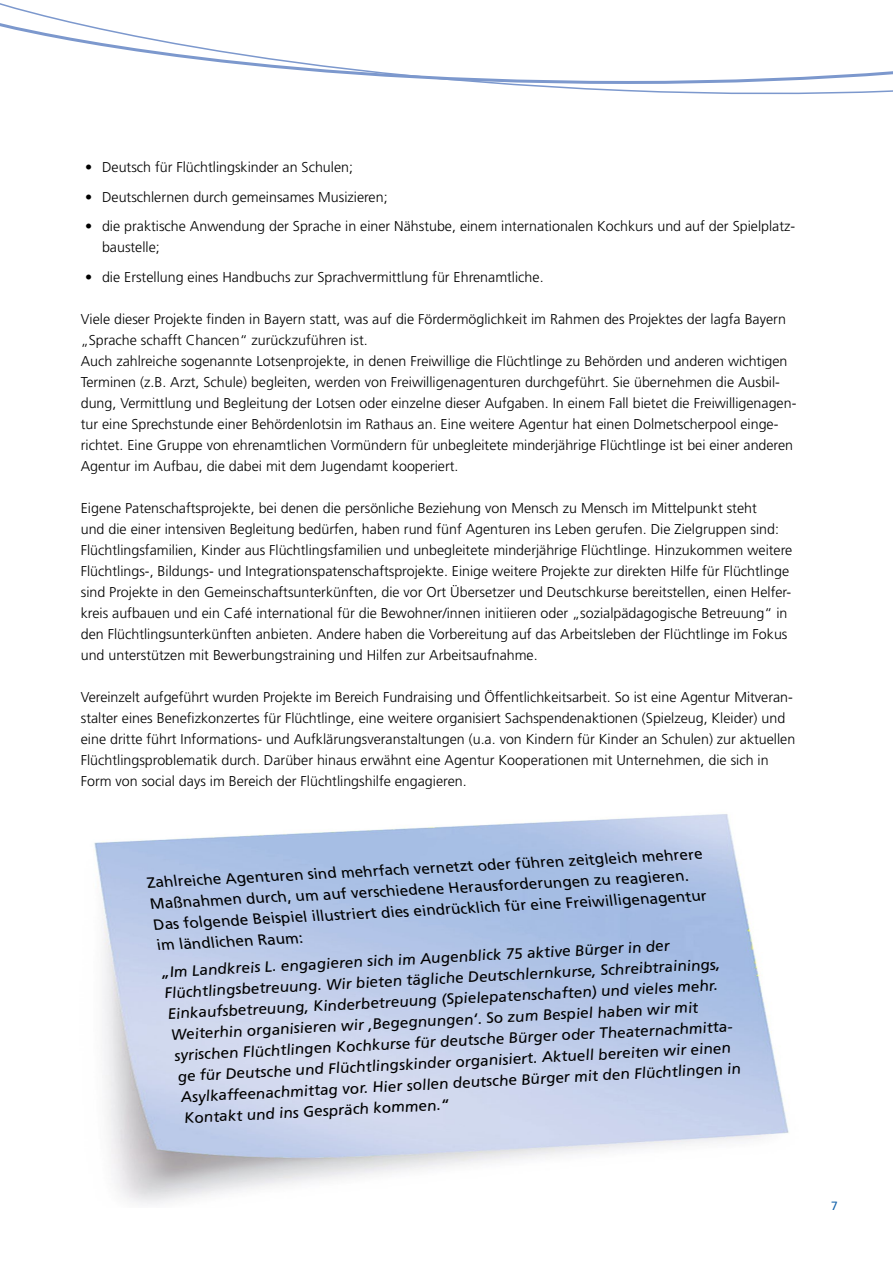
<style>
.page{position:relative;width:893px;height:1263px;background:#fff}
.page>*{position:absolute;margin:0;border:0;box-sizing:border-box;transform-origin:0 0}
.t1{font:italic 15px "Frutiger LT Std";color:#000}
.t2{font:15px/21px "Frutiger LT Std";color:#000}
.t3{font:300 14.25px/21px "Frutiger LT Std";color:#000}
.t4{font:12px "Frutiger LT Std";color:#1362aa}
</style>
<div class="page">
<svg style="left:0;top:3px;width:893px;height:92px"></svg>
<p class="t3" style="left:85px;top:157px;width:270px">• Deutsch für Flüchtlingskinder an Schulen;</p>
<p class="t3" style="left:85px;top:187px;width:304px">• Deutschlernen durch gemeinsames Musizieren;</p>
<p class="t3" style="left:102px;top:216px;width:695px;text-indent:-17px">• die praktische Anwendung der Sprache in einer Nähstube, einem internationalen Kochkurs und auf der Spielplatz&shy;baustelle;</p>
<p class="t3" style="left:85px;top:267px;width:460px">• die Erstellung eines Handbuchs zur Sprachvermittlung für Ehrenamtliche.</p>
<p class="t3" style="left:81px;top:309px;width:717px">Viele dieser Projekte finden in Bayern statt, was auf die Fördermöglichkeit im Rahmen des Projektes der lagfa Bayern „Sprache schafft Chancen“ zurückzuführen ist.<br>Auch zahlreiche sogenannte Lotsenprojekte, in denen Freiwillige die Flüchtlinge zu Behörden und anderen wichtigen Terminen (z.B. Arzt, Schule) begleiten, werden von Freiwilligenagenturen durchgeführt. Sie übernehmen die Ausbil&shy;dung, Vermittlung und Begleitung der Lotsen oder einzelne dieser Aufgaben. In einem Fall bietet die Freiwilligenagen&shy;tur eine Sprechstunde einer Behördenlotsin im Rathaus an. Eine weitere Agentur hat einen Dolmetscherpool einge&shy;richtet. Eine Gruppe von ehrenamtlichen Vormündern für unbegleitete minderjährige Flüchtlinge ist bei einer anderen Agentur im Aufbau, die dabei mit dem Jugendamt kooperiert.</p>
<p class="t3" style="left:81px;top:498px;width:713px">Eigene Patenschaftsprojekte, bei denen die persönliche Beziehung von Mensch zu Mensch im Mittelpunkt steht<br>und die einer intensiven Begleitung bedürfen, haben rund fünf Agenturen ins Leben gerufen. Die Zielgruppen sind:<br>Flüchtlingsfamilien, Kinder aus Flüchtlingsfamilien und unbegleitete minderjährige Flüchtlinge. Hinzukommen weitere Flüchtlings-, Bildungs- und Integrationspatenschaftsprojekte. Einige weitere Projekte zur direkten Hilfe für Flüchtlinge sind Projekte in den Gemeinschaftsunterkünften, die vor Ort Übersetzer und Deutschkurse bereitstellen, einen Helfer&shy;kreis aufbauen und ein Café international für die Bewohner/innen initiieren oder „sozialpädagogische Betreuung“ in den Flüchtlingsunterkünften anbieten. Andere haben die Vorbereitung auf das Arbeitsleben der Flüchtlinge im Fokus und unterstützen mit Bewerbungstraining und Hilfen zur Arbeitsaufnahme.</p>
<p class="t3" style="left:81px;top:687px;width:716px">Vereinzelt aufgeführt wurden Projekte im Bereich Fundraising und Öffentlichkeitsarbeit. So ist eine Agentur Mitveran&shy;stalter eines Benefizkonzertes für Flüchtlinge, eine weitere organisiert Sachspendenaktionen (Spielzeug, Kleider) und eine dritte führt Informations- und Aufklärungsveranstaltungen (u.a. von Kindern für Kinder an Schulen) zur aktuellen Flüchtlingsproblematik durch. Darüber hinaus erwähnt eine Agentur Kooperationen mit Unternehmen, die sich in Form von social days im Bereich der Flüchtlingshilfe engagieren.</p>
<p class="t2" style="left:147px;top:872px;width:560px;rotate:-3deg">Zahlreiche Agenturen sind mehrfach vernetzt oder führen zeitgleich mehrere Maßnahmen durch, um auf verschiedene Herausforderungen zu reagieren.<br>Das folgende Beispiel illustriert dies eindrücklich für eine Freiwilligenagentur im ländlichen Raum:</p>
<p class="t1" style="left:161px;top:963px;width:511px;rotate:-3deg">„Im Landkreis L. engagieren sich im Augenblick 75 aktive Bürger in der</p>
<p class="t1" style="left:164px;top:984px;width:558px;rotate:-3deg">Flüchtlingsbetreuung. Wir bieten tägliche Deutschlernkurse, Schreibtrainings,</p>
<p class="t1" style="left:168px;top:1005px;width:552px;rotate:-3deg">Einkaufsbetreuung, Kinderbetreuung (Spielepatenschaften) und vieles mehr.</p>
<p class="t1" style="left:171px;top:1026px;width:529px;rotate:-3deg">Weiterhin organisieren wir ‚Begegnungen‘. So zum Bespiel haben wir mit</p>
<p class="t1" style="left:174px;top:1047px;width:563px;rotate:-3deg">syrischen Flüchtlingen Kochkurse für deutsche Bürger oder Theaternachmitta-</p>
<p class="t1" style="left:178px;top:1068px;width:555px;rotate:-3deg">ge für Deutsche und Flüchtlingskinder organisiert. Aktuell bereiten wir einen</p>
<p class="t1" style="left:181px;top:1088px;width:562px;rotate:-3deg">Asylkaffeenachmittag vor. Hier sollen deutsche Bürger mit den Flüchtlingen in</p>
<p class="t1" style="left:184px;top:1109px;width:267px;rotate:-3deg">Kontakt und ins Gespräch kommen.“</p>
<p class="t4" style="left:831px;top:1199px;width:8px">7</p>
</div>
